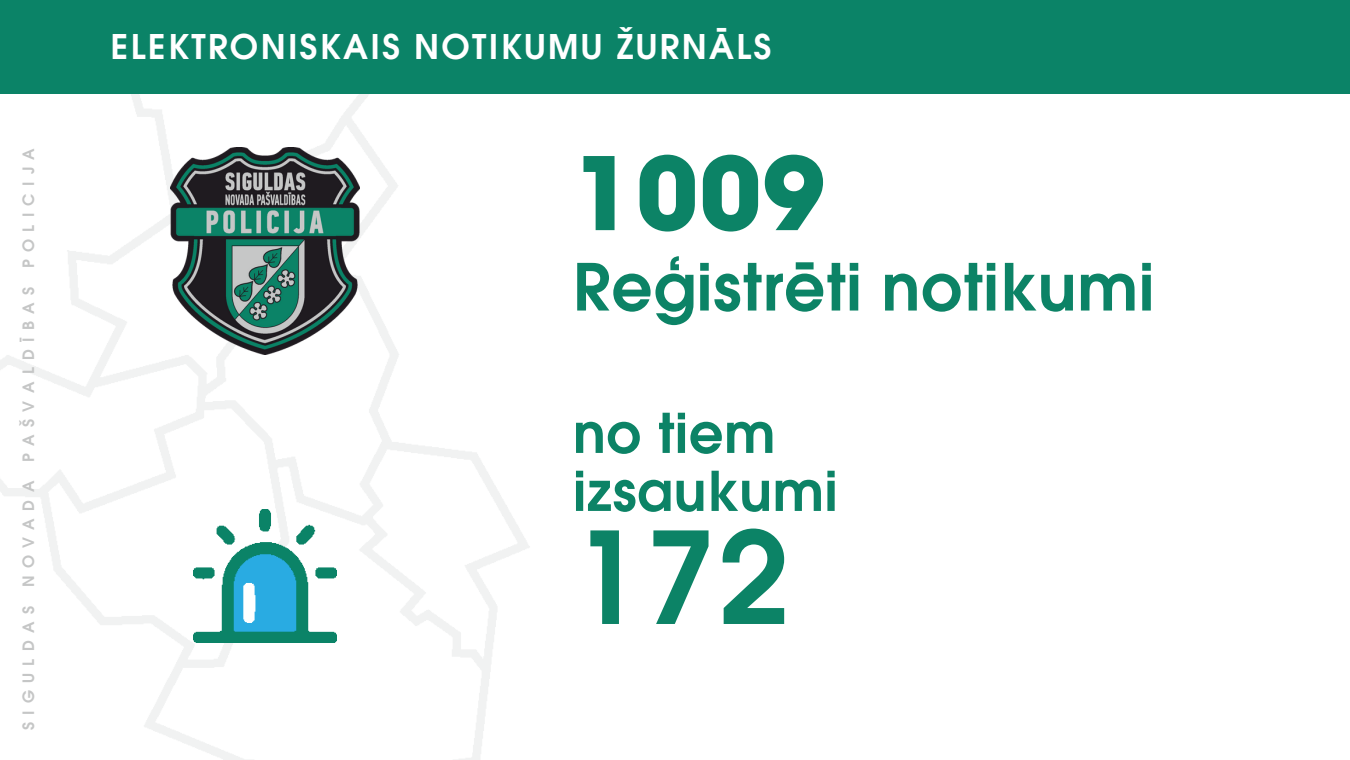
<style>
.page{position:relative;width:1350px;height:760px;background:#fff}
.page>*{position:absolute;margin:0;border:0;box-sizing:border-box;transform-origin:0 0}
.t1{font:600 126.38px "ITC Avant Garde Pro";color:#0c8366}
.t2{font:700 100px "ITC Avant Garde Pro";color:#0c8366}
.t3{font:600 64.38px "ITC Avant Garde Pro";letter-spacing:.015em;color:#0c8366}
.t4{font:600 54.25px/58px "ITC Avant Garde Pro";letter-spacing:.015em;color:#0c8366}
.t5{font:600 33.75px "ITC Avant Garde Pro";letter-spacing:.07em;color:#fff}
.t6{font:600 15.62px "ITC Avant Garde Pro";letter-spacing:.47em;color:#c5c6c6}
</style>
<div class="page">
<img style="left:0;top:94px;width:530px;height:665px">
<div style="left:0;top:0;width:1350px;height:94px;background:#0b8367"></div>
<img style="left:194px;top:509px;width:142px;height:133px">
<img style="left:170px;top:148px;width:190px;height:206px">
<h3 class="t6" style="left:22px;top:730px;width:583px;rotate:-90deg">SIGULDAS NOVADA PAŠVALDĪBAS POLICIJA</h3>
<p class="t5" style="left:111px;top:34px;width:662px">ELEKTRONISKAIS NOTIKUMU ŽURNĀLS</p>
<p class="t2" style="left:573px;top:156px;width:253px">1009</p>
<p class="t3" style="left:573px;top:263px;width:583px">Reģistrēti notikumi</p>
<p class="t4" style="left:573px;top:411px;width:266px">no tiem izsaukumi</p>
<p class="t1" style="left:573px;top:530px;width:217px">172</p>
</div>
